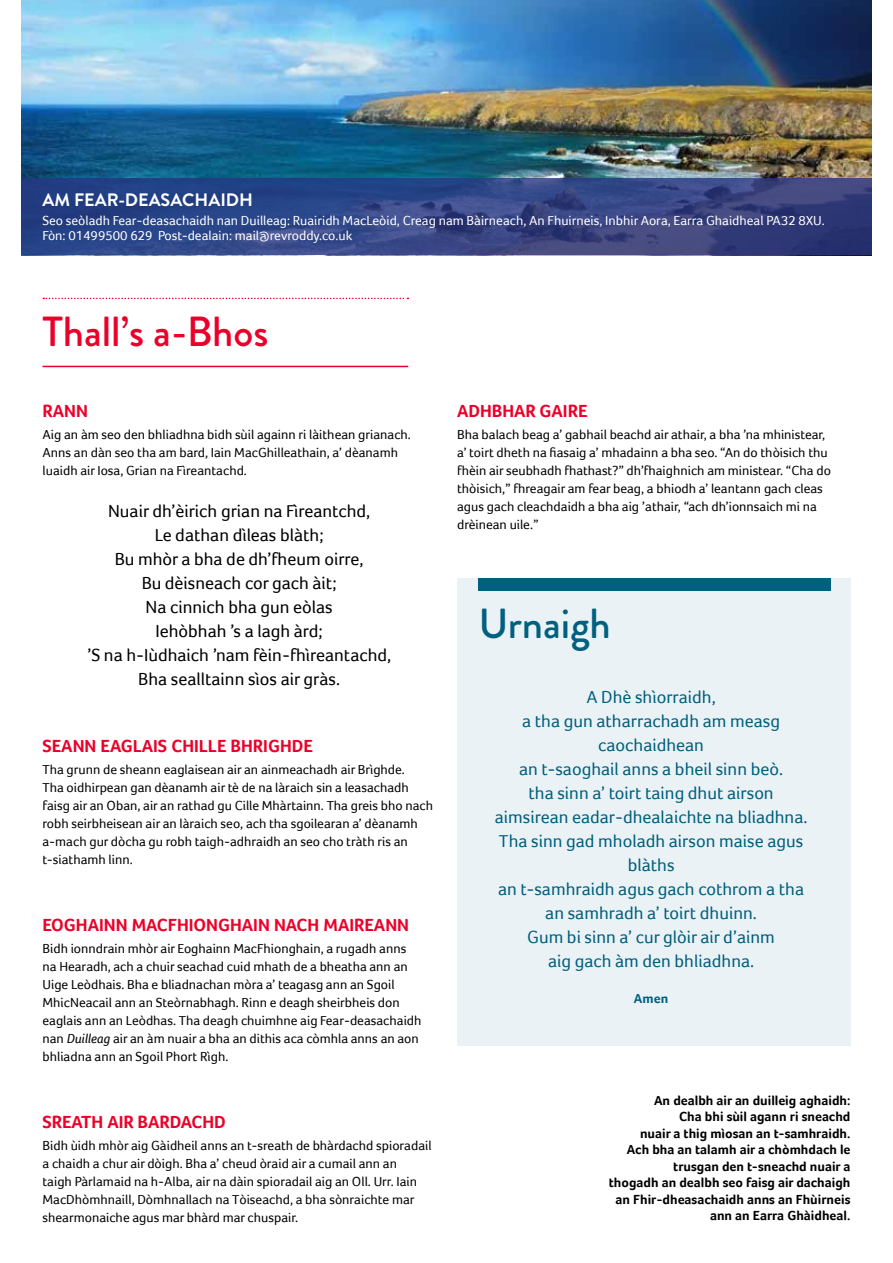
<style>
.page{position:relative;width:893px;height:1263px;background:#fff}
.page>*{position:absolute;margin:0;border:0;box-sizing:border-box;transform-origin:0 0}
.t1{font:500 42px "Brandon Grotesque";color:#eb0029}
.t2{font:500 42px "Brandon Grotesque";color:#00607f}
.t3{font:18px/24px "Foco";color:#00607f;text-align:center}
.t4{font:18px/24px "Foco";color:#000;text-align:center}
.t5{font:700 18px "Foco";color:#eb0029}
.t6{font:700 18px "Brandon Grotesque";color:#fff}
.t7{font:13.5px/18px "Foco";color:#000}
.t8{font:700 13.5px/16.5px "Foco";color:#000;text-align:right}
.t9{font:13.5px/15px "Foco";color:#fff}
.t10{font:700 13.5px "Foco";color:#00607f}
.s1{font-style:italic}
</style>
<div class="page">
<img style="left:21px;top:0;width:851px;height:179px">
<svg style="left:21px;top:179px;width:851px;height:76px;background:#314382"></svg>
<hr style="left:43px;top:366px;width:365px;height:1px;background:#eb0029">
<svg style="left:43px;top:298px;width:365px;height:1px"></svg>
<div style="left:457px;top:578px;width:393px;height:468px;background:#ebf2f5"></div>
<div style="left:478px;top:578px;width:353px;height:13px;background:#00607f"></div>
<h2 class="t6" style="left:43px;top:187px;width:212px">AM FEAR-DEASACHAIDH</h2>
<p class="t9" style="left:43px;top:213px;width:784px">Seo seòladh Fear-deasachaidh nan Duilleag: Ruairidh MacLeòid, Creag nam Bàirneach, An Fhuirneis, Inbhir Aora, Earra Ghaidheal PA32 8XU.<br>Fòn: 01499500 629 Post-dealain: mail@revroddy.co.uk</p>
<h1 class="t1" style="left:43px;top:303px;width:228px">Thall’s a-Bhos</h1>
<h2 class="t5" style="left:43px;top:400px;width:47px">RANN</h2>
<p class="t7" style="left:43px;top:426px;width:370px">Aig an àm seo den bhliadhna bidh sùil againn ri làithean grianach.<br>Anns an dàn seo tha am bard, Iain MacGhilleathain, a’ dèanamh luaidh air Iosa, Grian na Fìreantachd.</p>
<p class="t4" style="left:87px;top:499px;width:306px">Nuair dh’èirich grian na Fìreantchd,<br>Le dathan dìleas blàth;<br>Bu mhòr a bha de dh’fheum oirre,<br>Bu dèisneach cor gach àit;<br>Na cinnich bha gun eòlas<br>Iehòbhah ’s a lagh àrd;<br>’S na h-Iùdhaich ’nam fèin-fhìreantachd,<br>Bha sealltainn sìos air gràs.</p>
<h2 class="t5" style="left:43px;top:735px;width:272px">SEANN EAGLAIS CHILLE BHRIGHDE</h2>
<p class="t7" style="left:43px;top:760px;width:392px">Tha grunn de sheann eaglaisean air an ainmeachadh air Brìghde.<br>Tha oidhirpean gan dèanamh air tè de na làraich sin a leasachadh faisg air an Oban, air an rathad gu Cille Mhàrtainn. Tha greis bho nach robh seirbheisean air an làraich seo, ach tha sgoilearan a’ dèanamh a-mach gur dòcha gu robh taigh-adhraidh an seo cho tràth ris an t-siathamh linn.</p>
<h2 class="t5" style="left:43px;top:914px;width:368px">EOGHAINN MACFHIONGHAIN NACH MAIREANN</h2>
<p class="t7" style="left:43px;top:939px;width:380px">Bidh ionndrain mhòr air Eoghainn MacFhionghain, a rugadh anns na Hearadh, ach a chuir seachad cuid mhath de a bheatha ann an Uige Leòdhais. Bha e bliadnachan mòra a’ teagasg ann an Sgoil MhicNeacail ann an Steòrnabhagh. Rinn e deagh sheirbheis don eaglais ann an Leòdhas. Tha deagh chuimhne aig Fear-deasachaidh nan <span class="s1">Duilleag</span> air an àm nuair a bha an dithis aca còmhla anns an aon bhliadna ann an Sgoil Phort Rìgh.</p>
<h2 class="t5" style="left:43px;top:1111px;width:185px">SREATH AIR BARDACHD</h2>
<p class="t7" style="left:43px;top:1136px;width:391px">Bidh ùidh mhòr aig Gàidheil anns an t-sreath de bhàrdachd spioradail a chaidh a chur air dòigh. Bha a’ cheud òraid air a cumail ann an<br>taigh Pàrlamaid na h-Alba, air na dàin spioradail aig an Oll. Urr. Iain MacDhòmhnaill, Dòmhnallach na Tòiseachd, a bha sònraichte mar shearmonaiche agus mar bhàrd mar chuspair.</p>
<h2 class="t5" style="left:457px;top:400px;width:132px">ADHBHAR GAIRE</h2>
<p class="t7" style="left:457px;top:426px;width:375px">Bha balach beag a’ gabhail beachd air athair, a bha ’na mhinistear, a’ toirt dheth na fiasaig a’ mhadainn a bha seo. “An do thòisich thu fhèin air seubhadh fhathast?” dh’fhaighnich am ministear. “Cha do thòisich,” fhreagair am fear beag, a bhiodh a’ leantann gach cleas agus gach cleachdaidh a bha aig ’athair, “ach dh’ionnsaich mi na drèinean uile.”</p>
<h1 class="t2" style="left:478px;top:594px;width:134px">Urnaigh</h1>
<p class="t3" style="left:495px;top:685px;width:314px">A Dhè shìorraidh,<br>a tha gun atharrachadh am measg caochaidhean<br>an t-saoghail anns a bheil sinn beò.<br>tha sinn a’ toirt taing dhut airson aimsirean eadar-dhealaichte na bliadhna.<br>Tha sinn gad mholadh airson maise agus blàths<br>an t-samhraidh agus gach cothrom a tha an samhradh a’ toirt dhuinn.<br>Gum bi sinn a’ cur glòir air d’ainm<br>aig gach àm den bhliadhna.</p>
<p class="t10" style="left:634px;top:991px;width:36px">Amen</p>
<p class="t8" style="left:609px;top:1092px;width:243px">An dealbh air an duilleig aghaidh:<br>Cha bhi sùil agann ri sneachd<br>nuair a thig mìosan an t-samhraidh.<br>Ach bha an talamh air a chòmhdach le trusgan den t-sneachd nuair a<br>thogadh an dealbh seo faisg air dachaigh an Fhir-dheasachaidh anns an Fhùirneis ann an Earra Ghàidheal.</p>
</div>
